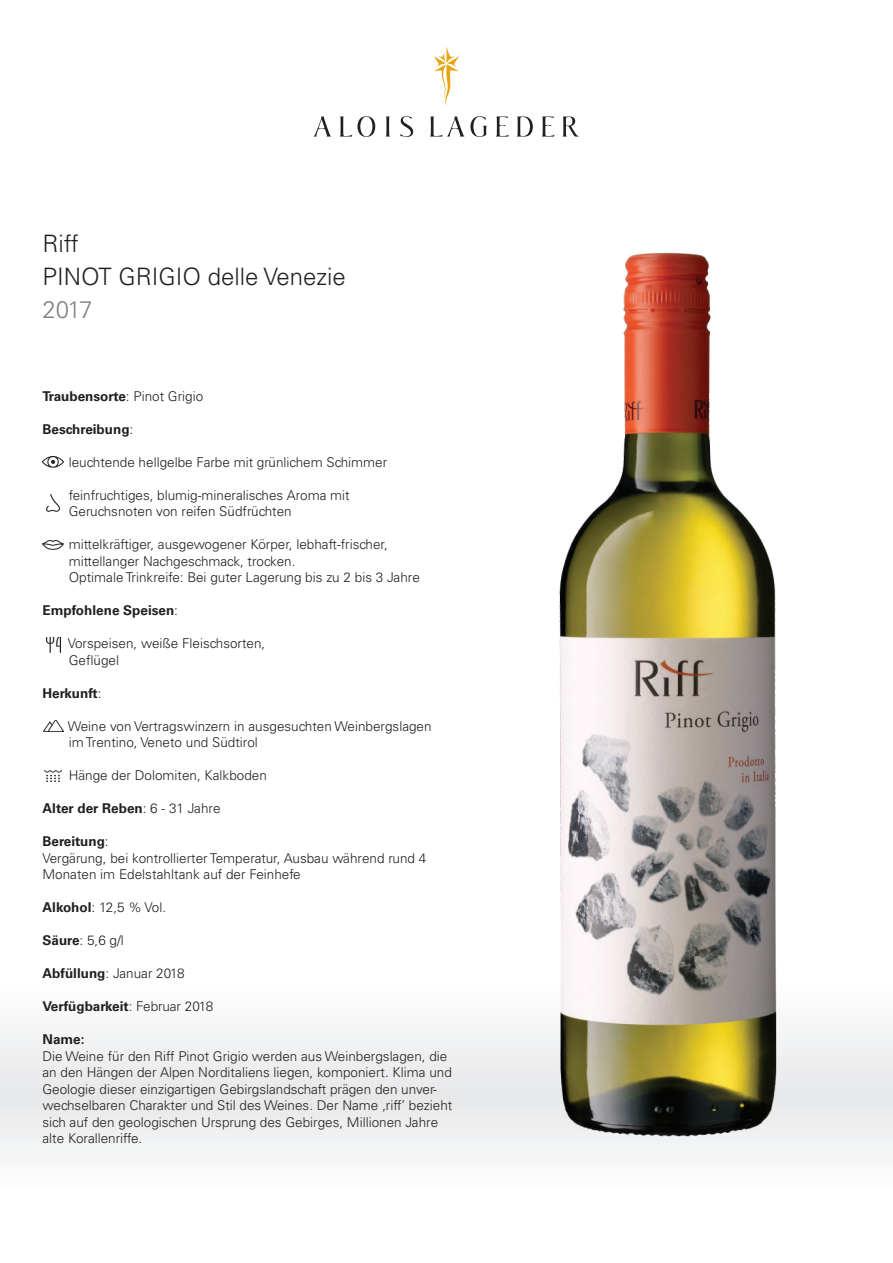
<style>
.page{position:relative;width:893px;height:1263px;background:#fff}
.page>*{position:absolute;margin:0;border:0;box-sizing:border-box;transform-origin:0 0}
.t1{font:300 24px/33px "Univers LT Std";color:#231f20}
.t2{font:300 24px "Univers LT Std";color:#808285}
.t3{font:300 13.5px/16.5px "Univers CE";color:#231f20}
.t4{font:700 13.5px "Univers CE";color:#231f20}
.s1{font-weight:300}
.s2{font-weight:700}
</style>
<div class="page">
<div style="left:0;top:0;width:893px;height:1263px;background:linear-gradient(to bottom,#fff,#f8f9f9)"></div>
<svg style="left:434px;top:46px;width:25px;height:60px"></svg>
<svg style="left:496px;top:117px;width:12px;height:20px"></svg>
<svg style="left:400px;top:116px;width:14px;height:21px"></svg>
<svg style="left:517px;top:117px;width:16px;height:20px"></svg>
<svg style="left:385px;top:117px;width:5px;height:20px"></svg>
<svg style="left:314px;top:117px;width:17px;height:20px"></svg>
<svg style="left:430px;top:117px;width:34px;height:20px"></svg>
<svg style="left:562px;top:117px;width:17px;height:20px"></svg>
<svg style="left:470px;top:116px;width:18px;height:21px"></svg>
<svg style="left:542px;top:116px;width:12px;height:21px"></svg>
<svg style="left:340px;top:116px;width:35px;height:21px"></svg>
<img style="left:43px;top:456px;width:21px;height:12px">
<img style="left:47px;top:495px;width:13px;height:17px">
<img style="left:43px;top:540px;width:21px;height:10px">
<img style="left:46px;top:637px;width:14px;height:16px">
<img style="left:43px;top:720px;width:20px;height:11px">
<img style="left:44px;top:770px;width:18px;height:11px">
<img style="left:300px;top:143px;width:593px;height:1120px">
<h1 class="t1" style="left:43px;top:227px;width:305px">Riff<br>PINOT GRIGIO delle Venezie</h1>
<h1 class="t2" style="left:43px;top:295px;width:51px">2017</h1>
<p class="t4" style="left:43px;top:388px;width:162px">Traubensorte<span class="s1">: Pinot Grigio</span></p>
<p class="t4" style="left:43px;top:421px;width:92px">Beschreibung<span class="s1">:</span></p>
<p class="t3" style="left:69px;top:454px;width:320px">leuchtende hellgelbe Farbe mit grünlichem Schimmer</p>
<p class="t3" style="left:69px;top:487px;width:282px">feinfruchtiges, blumig-mineralisches Aroma mit<br>Geruchsnoten von reifen Südfrüchten</p>
<p class="t3" style="left:69px;top:536px;width:353px">mittelkräftiger, ausgewogener Körper, lebhaft-frischer, mittellanger Nachgeschmack, trocken.<br>Optimale Trinkreife: Bei guter Lagerung bis zu 2 bis 3 Jahre</p>
<p class="t4" style="left:43px;top:603px;width:137px">Empfohlene Speisen<span class="s1">:</span></p>
<p class="t3" style="left:68px;top:635px;width:199px">Vorspeisen, weiße Fleischsorten,<br>Geflügel</p>
<p class="t4" style="left:43px;top:685px;width:61px">Herkunft<span class="s1">:</span></p>
<p class="t3" style="left:68px;top:718px;width:365px">Weine von Vertragswinzern in ausgesuchten Weinbergslagen im Trentino, Veneto und Südtirol</p>
<p class="t3" style="left:69px;top:767px;width:200px">Hänge der Dolomiten, Kalkboden</p>
<p class="t4" style="left:43px;top:800px;width:180px">Alter der Reben<span class="s1">: 6 - 31 Jahre</span></p>
<p class="t3" style="left:43px;top:833px;width:385px"><span class="s2">Bereitung</span>:<br>Vergärung, bei kontrollierter Temperatur, Ausbau während rund 4<br>Monaten im Edelstahltank auf der Feinhefe</p>
<p class="t3" style="left:43px;top:899px;width:125px"><span class="s2">Alkohol</span>: 12,5 % Vol.</p>
<p class="t3" style="left:43px;top:932px;width:83px"><span class="s2">Säure</span>: 5,6 g/l</p>
<p class="t3" style="left:43px;top:965px;width:144px"><span class="s2">Abfüllung</span>: Januar 2018</p>
<p class="t4" style="left:43px;top:998px;width:172px">Verfügbarkeit<span class="s1">: Februar 2018</span></p>
<p class="t4" style="left:43px;top:1031px;width:44px">Name:</p>
<p class="t3" style="left:43px;top:1048px;width:411px">Die Weine für den Riff Pinot Grigio werden aus Weinbergslagen, die an den Hängen der Alpen Norditaliens liegen, komponiert. Klima und Geologie dieser einzigartigen Gebirgslandschaft prägen den unver&shy;wechselbaren Charakter und Stil des Weines. Der Name ‚riff’ bezieht sich auf den geologischen Ursprung des Gebirges, Millionen Jahre alte Korallenriffe.</p>
</div>
